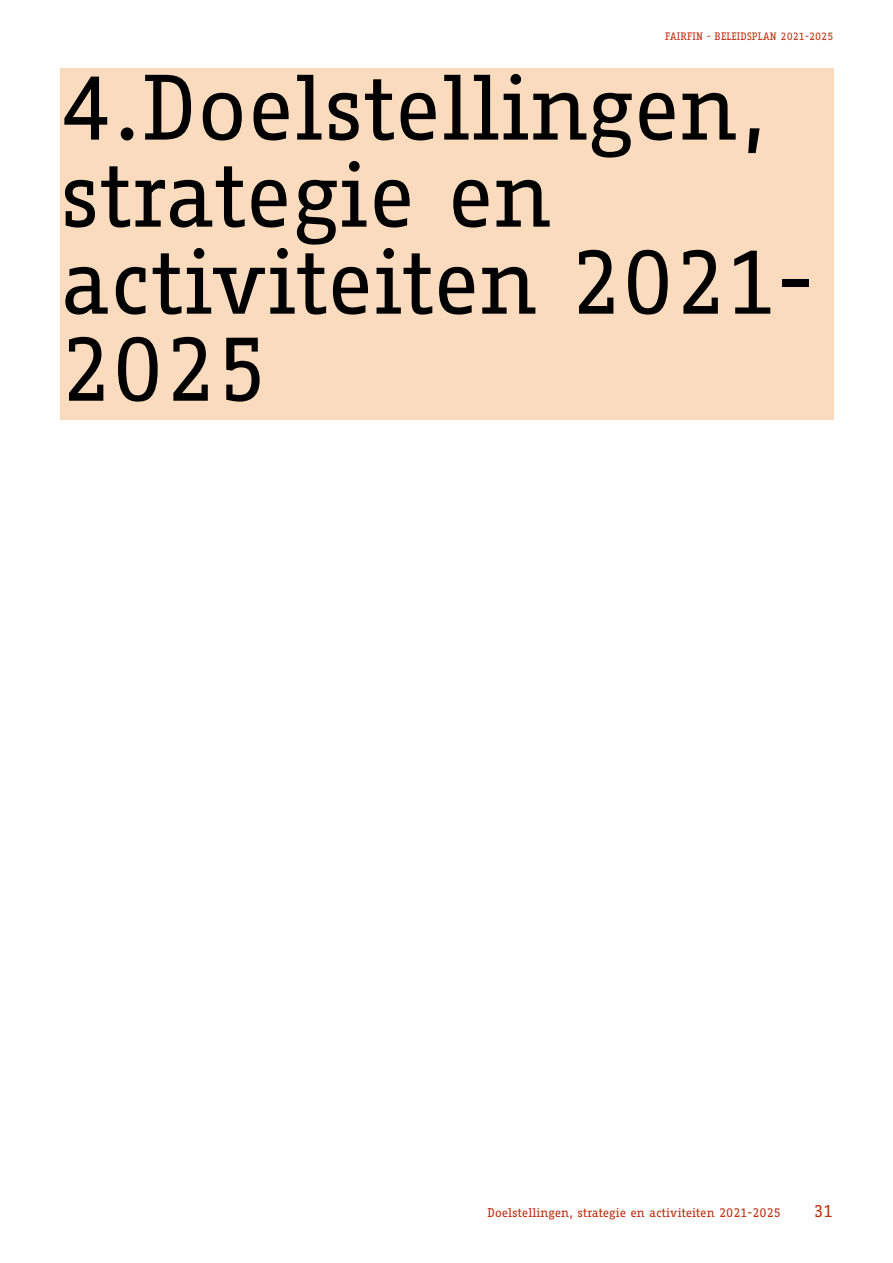
<style>
.page{position:relative;width:893px;height:1263px;background:#fff}
.page>*{position:absolute;margin:0;border:0;box-sizing:border-box;transform-origin:0 0}
.t1{font:90px/87px "Fago Correspondence Serif Pro";letter-spacing:-.005em;color:#000}
.t2{font:16.95px "Fago Correspondence Serif Pro";color:#bd2c0b}
.t3{font:12.3px "Fago Correspondence Serif Pro";letter-spacing:-.005em;color:#bd2c0b}
.t4{font:10.5px "Fago Correspondence Serif Pro";letter-spacing:.005em;color:#bd2c0b}
</style>
<div class="page">
<div style="left:60px;top:68px;width:773px;height:351px;background:#fadbbe"></div>
<p class="t4" style="left:665px;top:31px;width:170px">FAIRFIN - BELEIDSPLAN 2021-2025</p>
<p class="t1" style="left:60px;top:65px;width:755px">4.Doelstellingen, strategie en activiteiten 2021-<br>2025</p>
<p class="t3" style="left:487px;top:1206px;width:295px">Doelstellingen, strategie en activiteiten 2021-2025</p>
<p class="t2" style="left:814px;top:1202px;width:21px">31</p>
</div>
